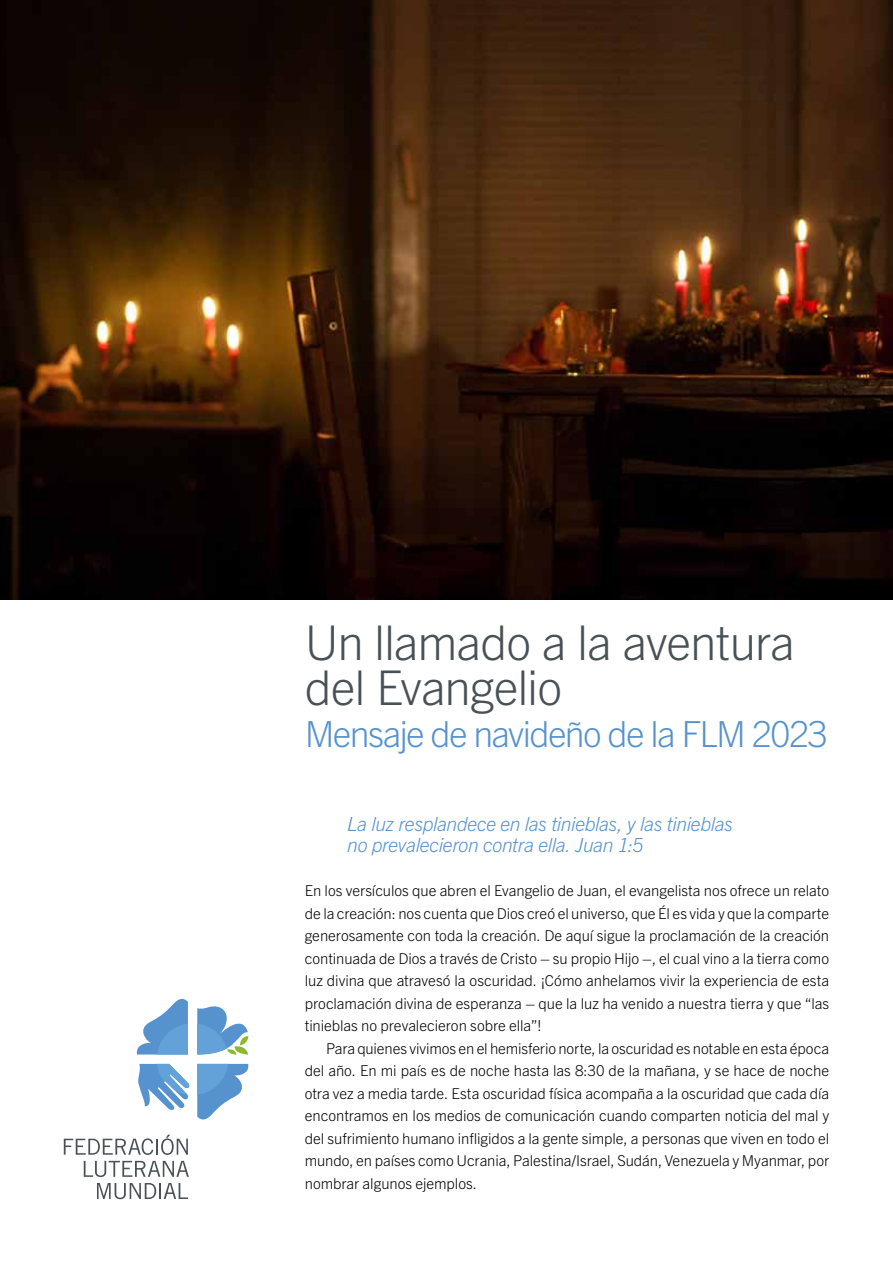
<style>
.page{position:relative;width:893px;height:1263px;background:#fff}
.page>*{position:absolute;margin:0;border:0;box-sizing:border-box;transform-origin:0 0}
.t1{font:300 48px/45px "Trade Gothic Next LT Pro";letter-spacing:-.02em;color:#485156}
.t2{font:300 36px "Trade Gothic Next LT Pro";letter-spacing:-.045em;color:#5692ce}
.t3{font:italic 300 19.5px/21px "Trade Gothic Next LT Pro";letter-spacing:-.02em;color:#5692ce}
.t4{font:300 15px/22.5px "Trade Gothic Next LT Pro";letter-spacing:-.005em;color:#000;text-align:justify}
</style>
<div class="page">
<svg style="left:64px;top:1135px;width:124px;height:20px"></svg>
<svg style="left:84px;top:1161px;width:105px;height:16px"></svg>
<svg style="left:97px;top:1183px;width:91px;height:16px"></svg>
<svg style="left:136px;top:999px;width:52px;height:55px"></svg>
<svg style="left:197px;top:1064px;width:51px;height:56px"></svg>
<svg style="left:197px;top:1006px;width:51px;height:49px"></svg>
<svg style="left:138px;top:1064px;width:51px;height:46px"></svg>
<svg style="left:157px;top:1023px;width:72px;height:72px;fill:#62a2d9"></svg>
<img style="left:0;top:0;width:893px;height:600px">
<h1 class="t1" style="left:305px;top:617px;width:492px">Un llamado a la aventura del Evangelio</h1>
<h2 class="t2" style="left:305px;top:709px;width:525px">Mensaje de navideño de la FLM 2023</h2>
<h3 class="t3" style="left:347px;top:812px;width:387px">La luz resplandece en las tinieblas, y las tinieblas no prevalecieron contra ella. Juan 1:5</h3>
<p class="t4" style="left:305px;top:879px;width:526px">En los versículos que abren el Evangelio de Juan, el evangelista nos ofrece un relato de la creación: nos cuenta que Dios creó el universo, que Él es vida y que la comparte generosamente con toda la creación. De aquí sigue la proclamación de la creación continuada de Dios a través de Cristo – su propio Hijo –, el cual vino a la tierra como luz divina que atravesó la oscuridad. ¡Cómo anhelamos vivir la experiencia de esta proclamación divina de esperanza – que la luz ha venido a nuestra tierra y que “las tinieblas no prevalecieron sobre ella”!</p>
<p class="t4" style="left:305px;top:1036px;width:526px;text-indent:21px">Para quienes vivimos en el hemisferio norte, la oscuridad es notable en esta época del año. En mi país es de noche hasta las 8:30 de la mañana, y se hace de noche otra vez a media tarde. Esta oscuridad física acompaña a la oscuridad que cada día encontramos en los medios de comunicación cuando comparten noticia del mal y del sufrimiento humano infligidos a la gente simple, a personas que viven en todo el mundo, en países como Ucrania, Palestina/Israel, Sudán, Venezuela y Myanmar, por nombrar algunos ejemplos.</p>
</div>
